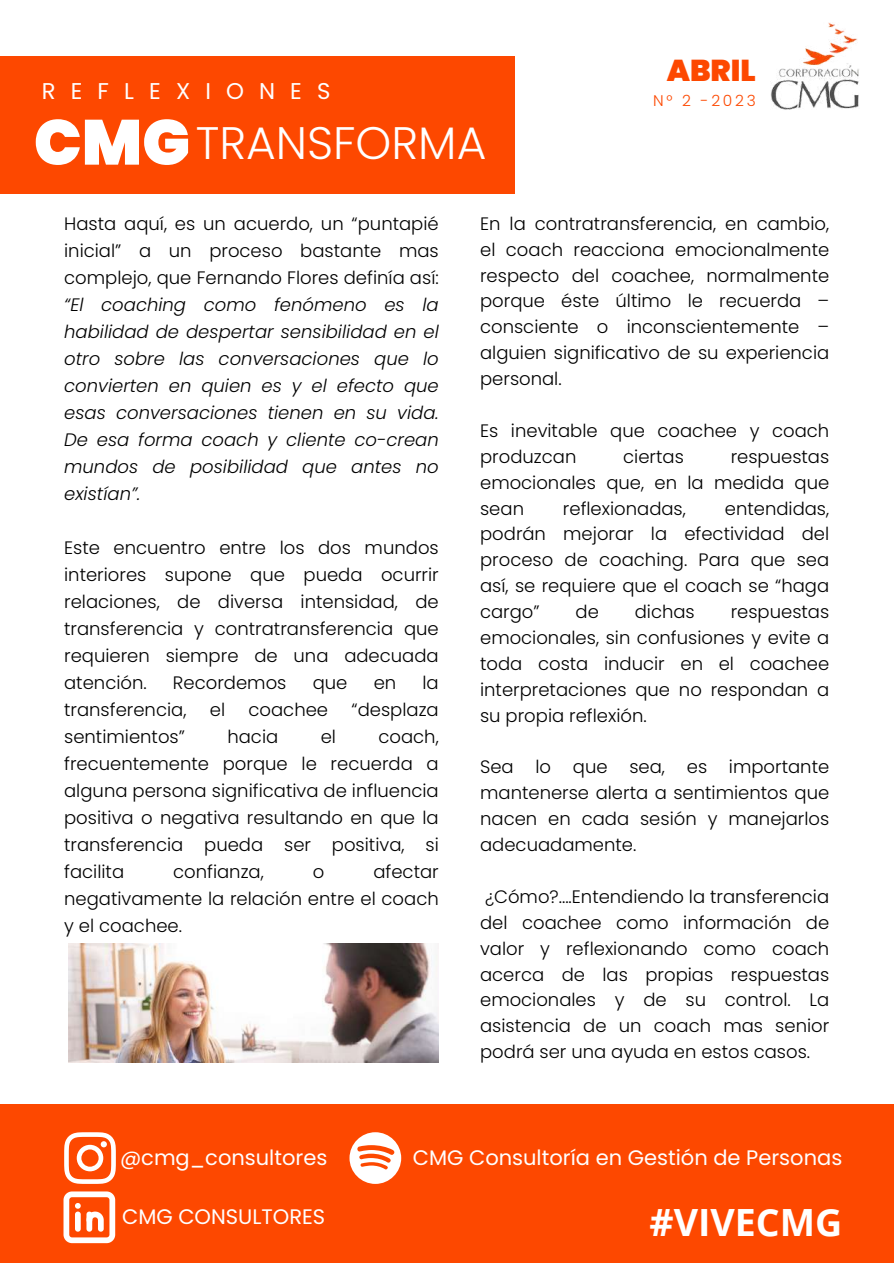
<style>
.page{position:relative;width:894px;height:1264px;background:#fff}
.page>*{position:absolute;margin:0;border:0;box-sizing:border-box;transform-origin:0 0}
.t1{font:900 63.6px "Poppins";color:#fff}
.t2{font:300 45.6px "Poppins";color:#fff}
.t3{font:700 37.5px "Open Sans";color:#fff}
.t4{font:900 30.15px "Poppins";color:#fd4800}
.t5{font:22.8px "Poppins";letter-spacing:.665em;color:#fff}
.t6{font:21px "Poppins";color:#fff}
.t7{font:300 18px/25.8px "Poppins";color:#000;text-align:justify}
.t8{font:italic 300 18px/27px "Poppins";color:#000;text-align:justify}
.t9{font:300 15.45px "Poppins";color:#fd4800}
</style>
<div class="page">
<img style="left:68px;top:943px;width:370px;height:119px">
<div style="left:0;top:56px;width:514px;height:137px;background:#fd4800"></div>
<img style="left:770px;top:23px;width:88px;height:87px">
<div style="left:0;top:1104px;width:893px;height:158px;background:#fd4800"></div>
<svg style="left:64px;top:1132px;width:52px;height:51px"></svg>
<svg style="left:349px;top:1132px;width:52px;height:51px"></svg>
<svg style="left:63px;top:1191px;width:52px;height:52px"></svg>
<p class="t5" style="left:42px;top:75px;width:290px">REFLEXIONES</p>
<h1 class="t1" style="left:34px;top:98px;width:158px">CMG</h1>
<h2 class="t2" style="left:196px;top:111px;width:292px">TRANSFORMA</h2>
<h3 class="t4" style="left:666px;top:50px;width:90px">ABRIL</h3>
<p class="t9" style="left:653px;top:90px;width:104px">N° 2 -2023</p>
<p class="t7" style="left:64px;top:210px;width:376px;line-height:27px">Hasta aquí, es un acuerdo, un “puntapié inicial” a un proceso bastante mas complejo, que Fernando Flores definía así:</p>
<p class="t8" style="left:64px;top:291px;width:376px">“El coaching como fenómeno es la habilidad de despertar sensibilidad en el otro sobre las conversaciones que lo convierten en quien es y el efecto que esas conversaciones tienen en su vida.<br>De esa forma coach y cliente co-crean mundos de posibilidad que antes no existían”.</p>
<p class="t7" style="left:64px;top:534px;width:376px;line-height:27px">Este encuentro entre los dos mundos interiores supone que pueda ocurrir relaciones, de diversa intensidad, de transferencia y contratransferencia que requieren siempre de una adecuada atención.</p>
<p class="t7" style="left:173px;top:669px;width:115px">Recordemos</p>
<p class="t7" style="left:312px;top:669px;width:36px">que</p>
<p class="t7" style="left:373px;top:669px;width:24px">en</p>
<p class="t7" style="left:422px;top:669px;width:18px">la</p>
<p class="t7" style="left:64px;top:696px;width:124px">transferencia,</p>
<p class="t7" style="left:210px;top:696px;width:17px">el</p>
<p class="t7" style="left:248px;top:696px;width:81px">coachee</p>
<p class="t7" style="left:351px;top:696px;width:89px">“desplaza</p>
<p class="t7" style="left:64px;top:723px;width:122px">sentimientos”</p>
<p class="t7" style="left:227px;top:723px;width:52px">hacia</p>
<p class="t7" style="left:320px;top:723px;width:17px">el</p>
<p class="t7" style="left:64px;top:723px;width:376px;line-height:27px;text-indent:314px">coach, frecuentemente porque le recuerda a alguna persona significativa de influencia positiva o negativa resultando en que la transferencia pueda ser positiva, si facilita</p>
<p class="t7" style="left:64px;top:858px;width:376px;line-height:27px;text-indent:309px">afectar negativamente la relación entre el coach y el coachee.</p>
<p class="t7" style="left:173px;top:858px;width:92px">confianza,</p>
<p class="t7" style="left:313px;top:858px;width:13px">o</p>
<p class="t7" style="left:480px;top:210px;width:350px">En la contratransferencia, en cambio, el coach reacciona emocionalmente respecto del coachee, normalmente porque éste último le recuerda – consciente o inconscientemente – alguien significativo de su experiencia personal.</p>
<p class="t7" style="left:480px;top:417px;width:350px">Es inevitable que coachee y coach produzcan</p>
<p class="t7" style="left:623px;top:443px;width:62px">ciertas</p>
<p class="t7" style="left:480px;top:443px;width:350px;text-indent:250px">respuestas emocionales que, en la medida que sean</p>
<p class="t7" style="left:562px;top:495px;width:124px">reflexionadas,</p>
<p class="t7" style="left:480px;top:495px;width:350px;text-indent:244px">entendidas, podrán mejorar la efectividad del proceso de coaching. Para que sea así, se requiere que el coach se “haga cargo”</p>
<p class="t7" style="left:575px;top:599px;width:25px">de</p>
<p class="t7" style="left:634px;top:599px;width:61px">dichas</p>
<p class="t7" style="left:480px;top:599px;width:350px;text-indent:250px">respuestas emocionales, sin confusiones y evite a toda costa inducir en el coachee interpretaciones que no respondan a su propia reflexión.</p>
<p class="t7" style="left:480px;top:754px;width:350px">Sea lo que sea, es importante mantenerse alerta a sentimientos que nacen en cada sesión y manejarlos adecuadamente.</p>
<p class="t7" style="left:480px;top:883px;width:350px">¿Cómo?....Entendiendo la transferencia del coachee como información de valor y reflexionando como coach acerca de las propias respuestas emocionales y de su control. La asistencia de un coach mas senior podrá ser una ayuda en estos casos.</p>
<p class="t6" style="left:120px;top:1142px;width:209px">@cmg_consultores</p>
<p class="t6" style="left:413px;top:1142px;width:431px">CMG Consultoría en Gestión de Personas</p>
<p class="t6" style="left:122px;top:1201px;width:204px">CMG CONSULTORES</p>
<h3 class="t3" style="left:649px;top:1195px;width:194px">#VIVECMG</h3>
</div>
